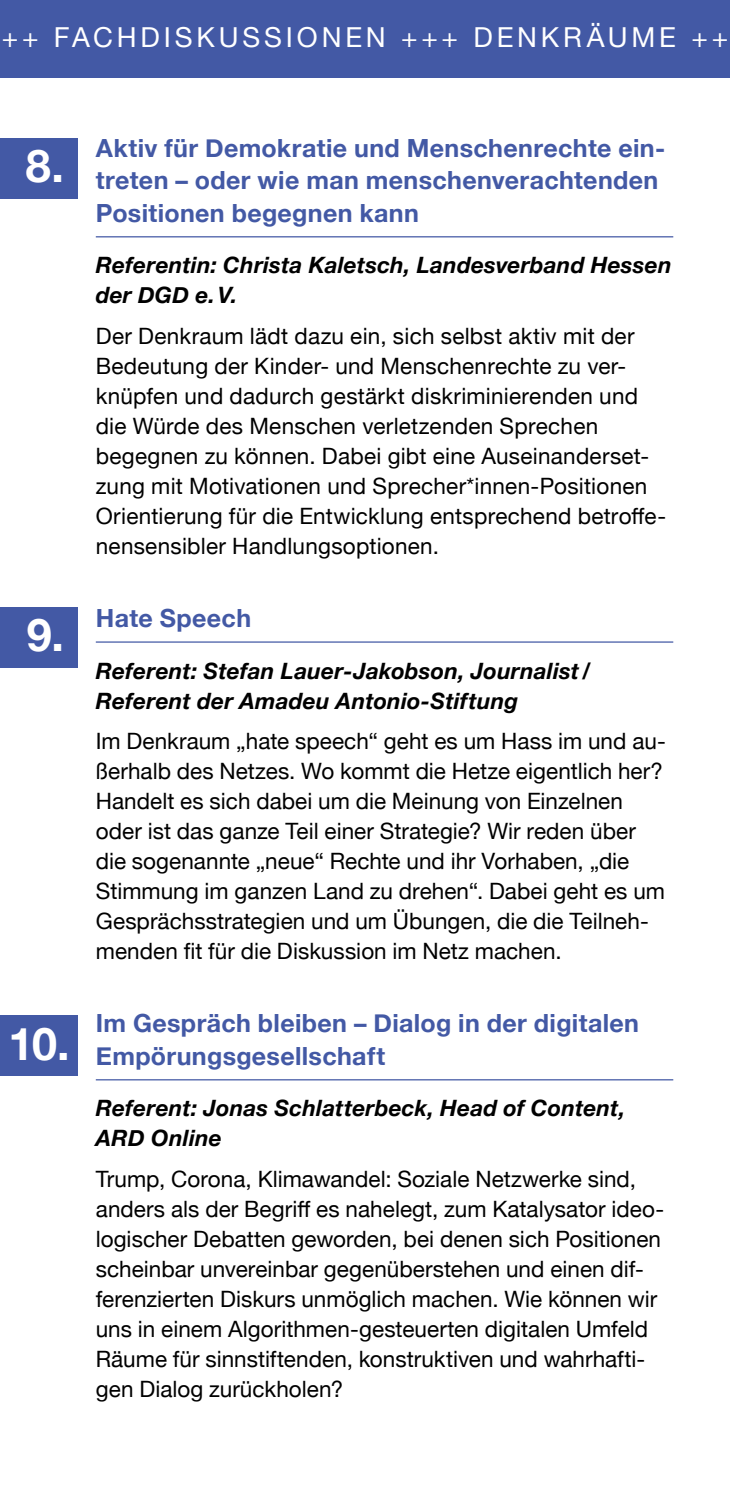
<style>
.page{position:relative;width:730px;height:1489px;background:#fff}
.page>*{position:absolute;margin:0;border:0;box-sizing:border-box;transform-origin:0 0}
.t1{font:700 45px "Helvetica Neue";color:#fff}
.t2{font:27.5px "Helvetica Neue";letter-spacing:.14em;color:#fff}
.t3{font:700 25px/32.5px "Helvetica Neue";letter-spacing:.015em;color:#4359a5}
.t4{font:22.5px/30px "Helvetica Neue";letter-spacing:.005em;color:#000}
.t5{font:italic 700 22.5px/30px "Helvetica Neue";letter-spacing:.01em;color:#000}
</style>
<div class="page">
<div style="left:0;top:0;width:730px;height:78px;background:#4359a5"></div>
<hr style="left:96px;top:236px;width:577px;height:1px;background:#4359a5">
<hr style="left:96px;top:641px;width:577px;height:1px;background:#4359a5">
<hr style="left:96px;top:1079px;width:577px;height:1px;background:#4359a5">
<div style="left:0;top:138px;width:78px;height:60px;background:#4359a5"></div>
<div style="left:0;top:607px;width:78px;height:60px;background:#4359a5"></div>
<div style="left:0;top:1015px;width:78px;height:60px;background:#4359a5"></div>
<p class="t2" style="left:2px;top:18px;width:728px">++ FACHDISKUSSIONEN +++ DENKRÄUME ++</p>
<h1 class="t1" style="left:26px;top:130px;width:40px">8.</h1>
<h1 class="t1" style="left:27px;top:599px;width:39px">9.</h1>
<h1 class="t1" style="left:9px;top:1008px;width:62px">10.</h1>
<p class="t3" style="left:96px;top:132px;width:571px">Aktiv für Demokratie und Menschenrechte ein&shy;treten – oder wie man menschenverachtenden<br>Positionen begegnen kann</p>
<p class="t5" style="left:96px;top:251px;width:577px">Referentin: Christa Kaletsch, Landesverband Hessen der DGD e.V.</p>
<p class="t4" style="left:96px;top:322px;width:572px">Der Denkraum lädt dazu ein, sich selbst aktiv mit der Bedeutung der Kinder- und Menschenrechte zu ver&shy;knüpfen und dadurch gestärkt diskriminierenden und die Würde des Menschen verletzenden Sprechen begegnen zu können. Dabei gibt eine Auseinanderset&shy;zung mit Motivationen und Sprecher*innen-Positionen Orientierung für die Entwicklung entsprechend betroffe&shy;nensensibler Handlungsoptionen.</p>
<p class="t3" style="left:96px;top:602px;width:157px">Hate Speech</p>
<p class="t5" style="left:96px;top:656px;width:497px">Referent: Stefan Lauer-Jakobson, Journalist/<br>Referent der Amadeu Antonio-Stiftung</p>
<p class="t4" style="left:96px;top:727px;width:571px">Im Denkraum „hate speech“ geht es um Hass im und au&shy;ßerhalb des Netzes. Wo kommt die Hetze eigentlich her?<br>Handelt es sich dabei um die Meinung von Einzelnen oder ist das ganze Teil einer Strategie? Wir reden über die sogenannte „neue“ Rechte und ihr Vorhaben, „die Stimmung im ganzen Land zu drehen“. Dabei geht es um Gesprächsstrategien und um Übungen, die die Teilneh&shy;menden fit für die Diskussion im Netz machen.</p>
<p class="t3" style="left:96px;top:1007px;width:545px">Im Gespräch bleiben – Dialog in der digitalen<br>Empörungsgesellschaft</p>
<p class="t5" style="left:96px;top:1093px;width:531px">Referent: Jonas Schlatterbeck, Head of Content,<br>ARD Online</p>
<p class="t4" style="left:96px;top:1165px;width:570px">Trump, Corona, Klimawandel: Soziale Netzwerke sind, anders als der Begriff es nahelegt, zum Katalysator ideo&shy;logischer Debatten geworden, bei denen sich Positionen scheinbar unvereinbar gegenüberstehen und einen dif&shy;ferenzierten Diskurs unmöglich machen. Wie können wir uns in einem Algorithmen-gesteuerten digitalen Umfeld Räume für sinnstiftenden, konstruktiven und wahrhafti&shy;gen Dialog zurückholen?</p>
</div>
